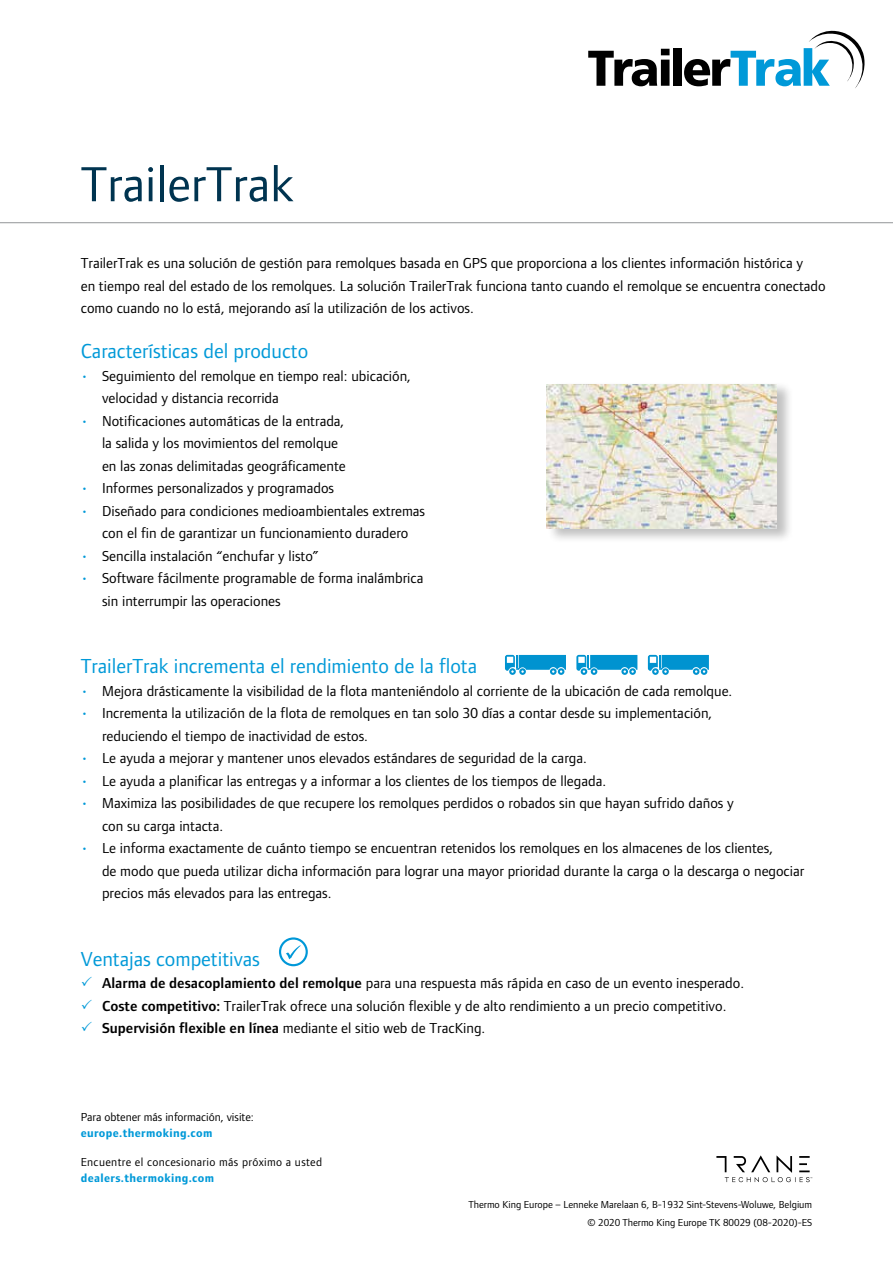
<style>
.page{position:relative;width:893px;height:1263px;background:#fff}
.page>*{position:absolute;margin:0;border:0;box-sizing:border-box;transform-origin:0 0}
.t1{font:51px "Foundry Form Sans Blonde";color:#003450}
.t2{font:21px "Foundry Form Sans Blonde";color:#0099d8}
.t3{font:15px/22.5px "Foundry Form Sans Blonde";color:#000}
.t4{font:700 12px "Foundry Form Sans";letter-spacing:.03em;color:#0099d8}
.t5{font:12px "Foundry Form Sans";letter-spacing:.02em;color:#000}
.t6{font:12px "Foundry Form Sans";color:#000}
.t7{font:10.5px/18px "Foundry Form Sans";color:#000;text-align:right}
.s1{color:#0099d8}
.s2{font-weight:600}
</style>
<div class="page">
<div style="left:547px;top:382px;width:247px;height:162px;background:#000;opacity:.25"></div>
<img style="left:546px;top:384px;width:230px;height:145px">
<svg style="left:505px;top:655px;width:61px;height:20px"></svg>
<svg style="left:576px;top:655px;width:61px;height:20px"></svg>
<svg style="left:648px;top:655px;width:61px;height:20px"></svg>
<svg style="left:286px;top:945px;width:15px;height:14px"></svg>
<div style="left:279px;top:937px;width:29px;height:29px;border:2px solid #0098d8;border-radius:50%"></div>
<hr style="left:0;top:222px;width:893px;height:1px;background:#939598">
<svg style="left:716px;top:1155px;width:96px;height:27px"></svg>
<svg style="left:588px;top:49px;width:81px;height:37px"></svg>
<div style="left:673px;top:48px;width:9px;height:38px;background:#000"></div>
<svg style="left:684px;top:30px;width:181px;height:58px"></svg>
<h1 class="t1" style="left:81px;top:156px;width:215px">TrailerTrak</h1>
<p class="t3" style="left:81px;top:252px;width:746px">TrailerTrak es una solución de gestión para remolques basada en GPS que proporciona a los clientes información histórica y<br>en tiempo real del estado de los remolques. La solución TrailerTrak funciona tanto cuando el remolque se encuentra conectado como cuando no lo está, mejorando así la utilización de los activos.</p>
<h2 class="t2" style="left:81px;top:339px;width:229px">Características del producto</h2>
<p class="t3" style="left:102px;top:364px;width:311px;text-indent:-21px"><span class="s1">•</span> Seguimiento del remolque en tiempo real: ubicación, velocidad y distancia recorrida</p>
<p class="t3" style="left:102px;top:409px;width:245px;text-indent:-21px"><span class="s1">•</span> Notificaciones automáticas de la entrada, la salida y los movimientos del remolque en las zonas delimitadas geográficamente</p>
<p class="t3" style="left:81px;top:477px;width:255px"><span class="s1">•</span> Informes personalizados y programados</p>
<p class="t3" style="left:81px;top:499px;width:346px;text-align:center"><span class="s1">•</span> Diseñado para condiciones medioambientales extremas con el fin de garantizar un funcionamiento duradero</p>
<p class="t3" style="left:81px;top:544px;width:240px"><span class="s1">•</span> Sencilla instalación “enchufar y listo”</p>
<p class="t3" style="left:102px;top:567px;width:323px;text-indent:-21px"><span class="s1">•</span> Software fácilmente programable de forma inalámbrica sin interrumpir las operaciones</p>
<h2 class="t2" style="left:81px;top:654px;width:398px">TrailerTrak incrementa el rendimiento de la flota</h2>
<p class="t3" style="left:81px;top:679px;width:653px"><span class="s1">•</span> Mejora drásticamente la visibilidad de la flota manteniéndolo al corriente de la ubicación de cada remolque.</p>
<p class="t3" style="left:102px;top:702px;width:612px;text-indent:-21px"><span class="s1">•</span> Incrementa la utilización de la flota de remolques en tan solo 30 días a contar desde su implementación, reduciendo el tiempo de inactividad de estos.</p>
<p class="t3" style="left:81px;top:747px;width:507px"><span class="s1">•</span> Le ayuda a mejorar y mantener unos elevados estándares de seguridad de la carga.</p>
<p class="t3" style="left:81px;top:769px;width:527px"><span class="s1">•</span> Le ayuda a planificar las entregas y a informar a los clientes de los tiempos de llegada.</p>
<p class="t3" style="left:102px;top:792px;width:633px;text-indent:-21px"><span class="s1">•</span> Maximiza las posibilidades de que recupere los remolques perdidos o robados sin que hayan sufrido daños y con su carga intacta.</p>
<p class="t3" style="left:102px;top:837px;width:704px;text-indent:-21px"><span class="s1">•</span> Le informa exactamente de cuánto tiempo se encuentran retenidos los remolques en los almacenes de los clientes,<br>de modo que pueda utilizar dicha información para lograr una mayor prioridad durante la carga o la descarga o negociar precios más elevados para las entregas.</p>
<h2 class="t2" style="left:81px;top:947px;width:181px">Ventajas competitivas</h2>
<p class="t3" style="left:81px;top:972px;width:665px"><span class="s1">✓</span> <span class="s2">Alarma de desacoplamiento del remolque</span> para una respuesta más rápida en caso de un evento inesperado.</p>
<p class="t3" style="left:81px;top:994px;width:647px"><span class="s1">✓</span> <span class="s2">Coste competitivo:</span> TrailerTrak ofrece una solución flexible y de alto rendimiento a un precio competitivo.</p>
<p class="t3" style="left:81px;top:1017px;width:406px"><span class="s1">✓</span> <span class="s2">Supervisión flexible en línea</span> mediante el sitio web de TracKing.</p>
<p class="t6" style="left:81px;top:1109px;width:175px">Para obtener más información, visite:</p>
<p class="t4" style="left:81px;top:1126px;width:133px">europe.thermoking.com</p>
<p class="t5" style="left:81px;top:1154px;width:243px">Encuentre el concesionario más próximo a usted</p>
<p class="t4" style="left:81px;top:1171px;width:135px">dealers.thermoking.com</p>
<p class="t7" style="left:468px;top:1196px;width:345px">Thermo King Europe – Lenneke Marelaan 6, B-1932 Sint-Stevens-Woluwe, Belgium © 2020 Thermo King Europe TK 80029 (08-2020)-ES</p>
</div>
